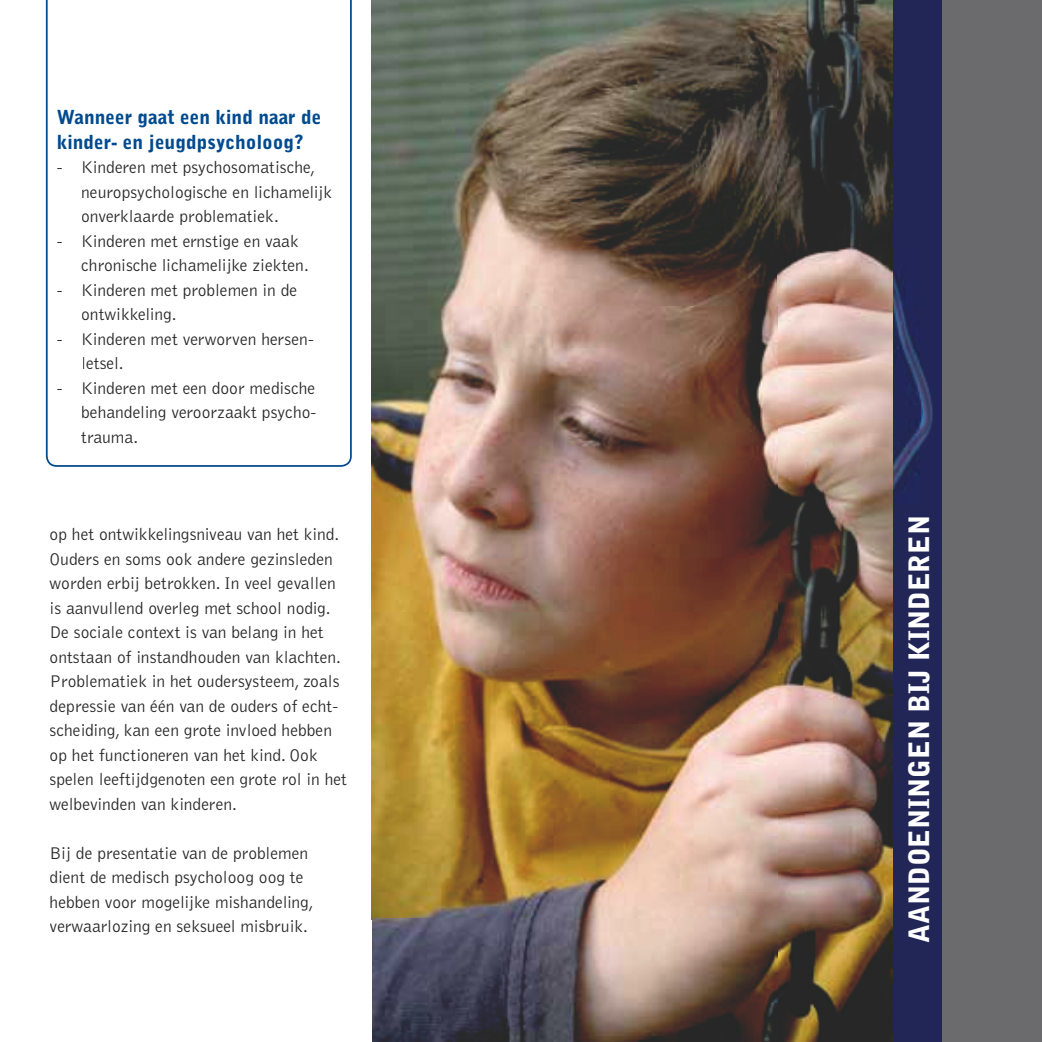
<style>
.page{position:relative;width:1042px;height:1042px;background:#fff}
.page>*{position:absolute;margin:0;border:0;box-sizing:border-box;transform-origin:0 0}
.t1{font:900 28px "Bell Gothic";color:#fff}
.t2{font:900 19.25px/24.5px "Bell Gothic";color:#004a8f}
.t3{font:300 17.5px/24.5px "Bell Gothic";color:#272727}
</style>
<div class="page">
<img style="left:372px;top:0;width:571px;height:1042px">
<div style="left:943px;top:0;width:99px;height:1042px;background:#6b6b6d"></div>
<svg style="left:46px;top:0;width:306px;height:467px"></svg>
<p class="t2" style="left:57px;top:105px;width:266px">Wanneer gaat een kind naar de kinder- en jeugdpsycholoog?</p>
<p class="t3" style="left:81px;top:155px;width:253px;text-indent:-24px">- Kinderen met psychosomatische, neuropsychologische en lichamelijk onverklaarde problematiek.</p>
<p class="t3" style="left:81px;top:229px;width:229px;text-indent:-24px">- Kinderen met ernstige en vaak chronische lichamelijke ziekten.</p>
<p class="t3" style="left:81px;top:278px;width:218px;text-indent:-24px">- Kinderen met problemen in de ontwikkeling.</p>
<p class="t3" style="left:81px;top:327px;width:234px;text-indent:-24px">- Kinderen met verworven hersen&shy;letsel.</p>
<p class="t3" style="left:81px;top:376px;width:237px;text-align:justify;text-indent:-24px">- Kinderen met een door medische behandeling veroorzaakt psycho&shy;trauma.</p>
<p class="t3" style="left:50px;top:522px;width:299px">op het ontwikkelingsniveau van het kind.<br>Ouders en soms ook andere gezinsleden worden erbij betrokken. In veel gevallen is aanvullend overleg met school nodig.<br>De sociale context is van belang in het ontstaan of instandhouden van klachten.<br>Problematiek in het oudersysteem, zoals depressie van één van de ouders of echt&shy;scheiding, kan een grote invloed hebben op het functioneren van het kind. Ook spelen leeftijdgenoten een grote rol in het welbevinden van kinderen.</p>
<p class="t3" style="left:50px;top:841px;width:266px">Bij de presentatie van de problemen dient de medisch psycholoog oog te hebben voor mogelijke mishandeling, verwaarlozing en seksueel misbruik.</p>
<h1 class="t1" style="left:902px;top:943px;width:429px;rotate:-90deg">AANDOENINGEN BIJ KINDEREN</h1>
</div>
